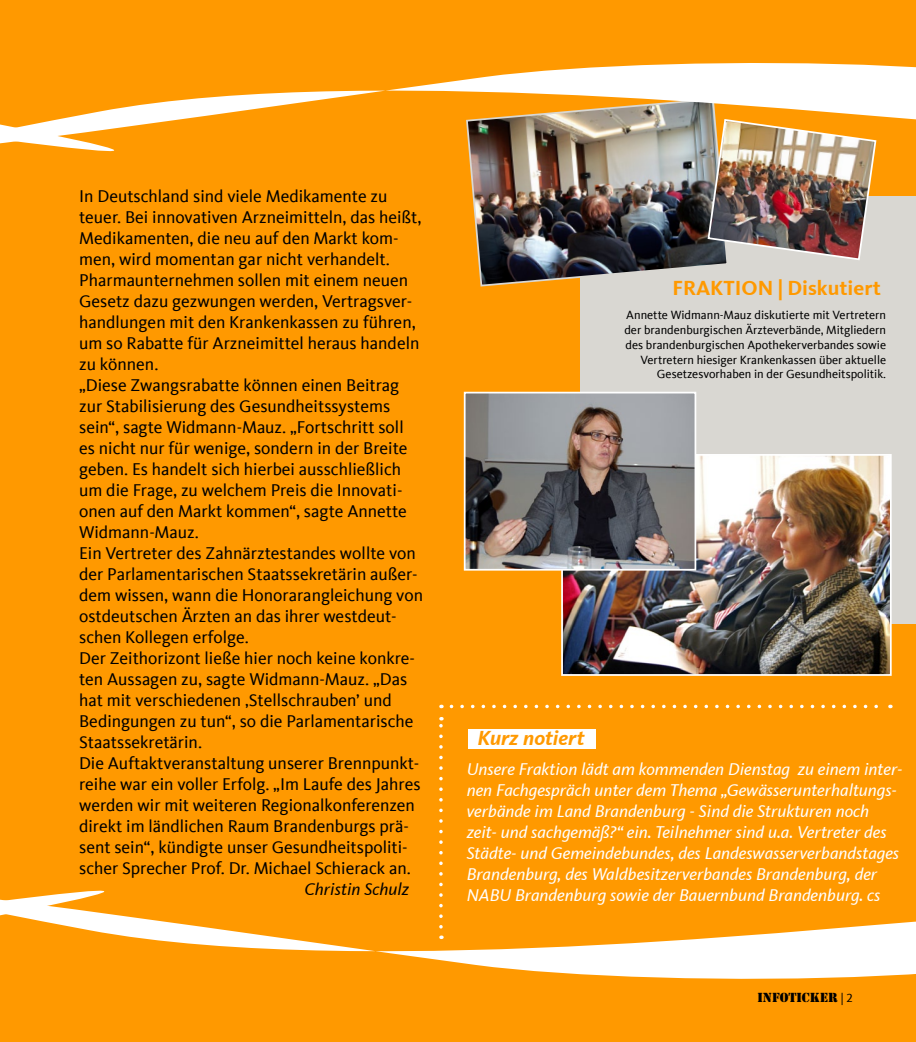
<style>
.page{position:relative;width:916px;height:1042px;background:#f90}
.page>*{position:absolute;margin:0;border:0;box-sizing:border-box;transform-origin:0 0}
.t1{font:700 21px "CDU Kievit Tab";color:#f90}
.t2{font:italic 700 21px "CDU Kievit Tab";color:#f90}
.t3{font:17.5px/21px "CDU Kievit Tab";color:#000}
.t4{font:italic 17.5px/21px "CDU Kievit Tab";color:#fff}
.t5{font:italic 17.5px "CDU Kievit Tab";color:#000}
.t6{font:12.25px/14.7px "CDU Kievit Tab";color:#000;text-align:right}
.t7{font:12.25px "Stencil Std";color:#000}
.s1{font-family:"CDU Kievit Tab"}
</style>
<div class="page">
<svg style="left:433px;top:921px;width:483px;height:58px;fill:#fff"></svg>
<svg style="left:0;top:890px;width:433px;height:69px"></svg>
<div style="left:580px;top:196px;width:336px;height:428px;background:#d9d7d2"></div>
<img style="left:564px;top:457px;width:324px;height:216px">
<div style="left:561px;top:454px;width:330px;height:222px;border:2px solid #fff"></div>
<img style="left:473px;top:207px;width:254px;height:80px">
<img style="left:467px;top:395px;width:226px;height:172px">
<div style="left:464px;top:392px;width:232px;height:178px;border:2px solid #fff"></div>
<svg style="left:0;top:63px;width:916px;height:144px"></svg>
<img style="left:706px;top:118px;width:171px;height:143px">
<div style="left:468px;top:729px;width:127px;height:19px;background:#fff"></div>
<svg style="left:451px;top:705px;width:427px;height:3px"></svg>
<svg style="left:439px;top:717px;width:4px;height:210px"></svg>
<p class="t3" style="left:79px;top:186px;width:345px">In Deutschland sind viele Medikamente zu teuer. Bei innovativen Arzneimitteln, das heißt, Medikamenten, die neu auf den Markt kom&shy;men, wird momentan gar nicht verhandelt.<br>Pharmaunternehmen sollen mit einem neuen Gesetz dazu gezwungen werden, Vertragsver&shy;handlungen mit den Krankenkassen zu führen, um so Rabatte für Arzneimittel heraus handeln zu können.<br>„Diese Zwangsrabatte können einen Beitrag zur Stabilisierung des Gesundheitssystems sein“, sagte Widmann-Mauz. „Fortschritt soll es nicht nur für wenige, sondern in der Breite geben. Es handelt sich hierbei ausschließlich um die Frage, zu welchem Preis die Innovati&shy;onen auf den Markt kommen“, sagte Annette Widmann-Mauz.<br>Ein Vertreter des Zahnärztestandes wollte von der Parlamentarischen Staatssekretärin außer&shy;dem wissen, wann die Honorarangleichung von ostdeutschen Ärzten an das ihrer westdeut&shy;schen Kollegen erfolge.<br>Der Zeithorizont ließe hier noch keine konkre&shy;ten Aussagen zu, sagte Widmann-Mauz. „Das hat mit verschiedenen ‚Stellschrauben’ und Bedingungen zu tun“, so die Parlamentarische Staatssekretärin.<br>Die Auftaktveranstaltung unserer Brennpunkt&shy;reihe war ein voller Erfolg. „Im Laufe des Jahres werden wir mit weiteren Regionalkonferenzen direkt im ländlichen Raum Brandenburgs prä&shy;sent sein“, kündigte unser Gesundheitspoliti&shy;scher Sprecher Prof. Dr. Michael Schierack an.</p>
<p class="t5" style="left:304px;top:879px;width:106px">Christin Schulz</p>
<p class="t1" style="left:672px;top:276px;width:210px">FRAKTION | Diskutiert</p>
<p class="t6" style="left:624px;top:308px;width:263px">Annette Widmann-Mauz diskutierte mit Vertretern der brandenburgischen Ärzteverbände, Mitgliedern des brandenburgischen Apothekerverbandes sowie Vertretern hiesiger Krankenkassen über aktuelle Gesetzesvorhaben in der Gesundheitspolitik.</p>
<p class="t2" style="left:477px;top:725px;width:108px">Kurz notiert</p>
<p class="t4" style="left:467px;top:759px;width:437px">Unsere Fraktion lädt am kommenden Dienstag zu einem inter&shy;nen Fachgespräch unter dem Thema „Gewässerunterhaltungs&shy;verbände im Land Brandenburg - Sind die Strukturen noch zeit- und sachgemäß?“ ein. Teilnehmer sind u.a. Vertreter des Städte- und Gemeindebundes, des Landeswasserverbandstages Brandenburg, des Waldbesitzerverbandes Brandenburg, der NABU Brandenburg sowie der Bauernbund Brandenburg. cs</p>
<p class="t7" style="left:757px;top:989px;width:97px">INFOTICKER <span class="s1">| 2</span></p>
</div>
